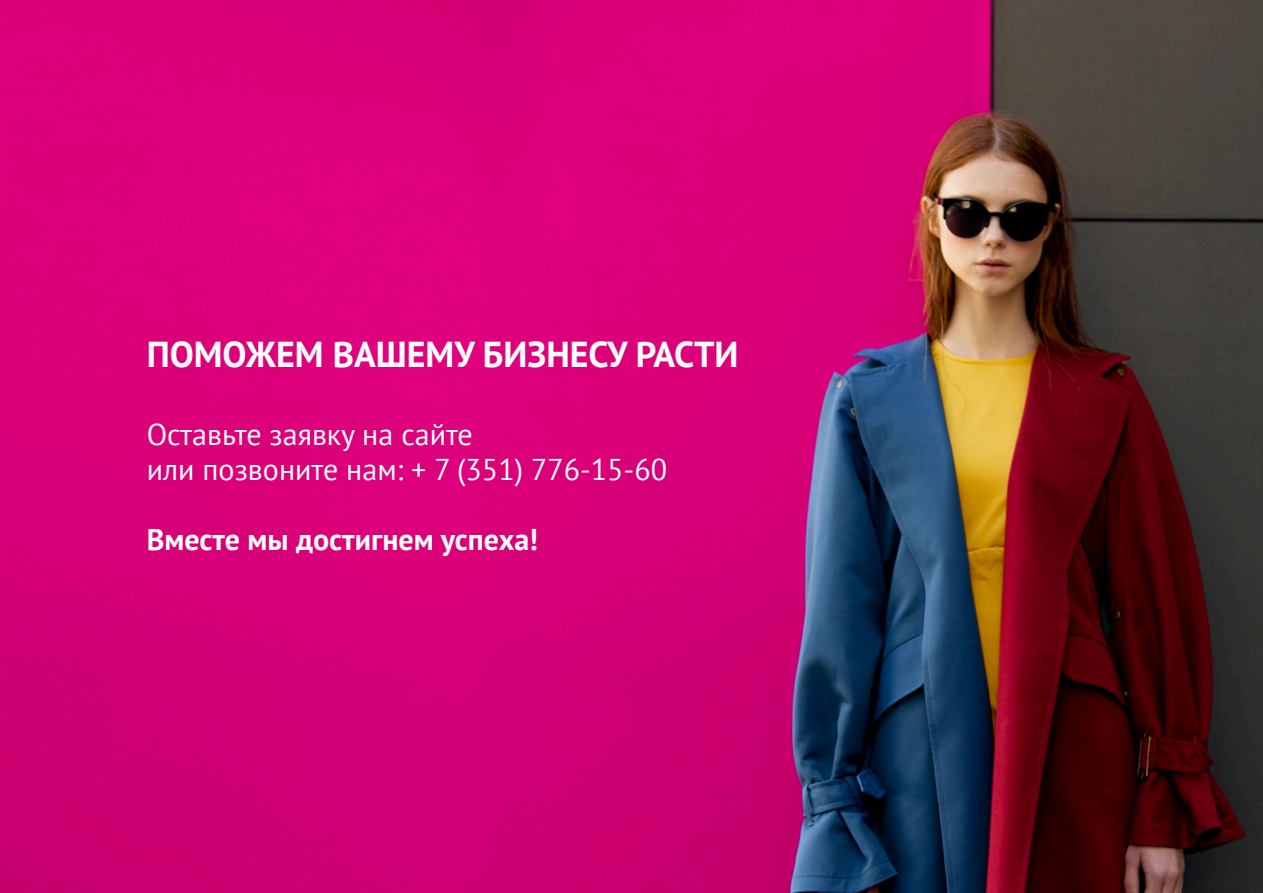
<style>
.page{position:relative;width:1263px;height:893px;background:#fff}
.page>*{position:absolute;margin:0;border:0;box-sizing:border-box;transform-origin:0 0}
.t1{font:700 36px "PT Sans";color:#fefefe}
.t2{font:30px/35px "PT Sans";color:#fefefe}
.t3{font:700 30px "PT Sans";color:#fefefe}
</style>
<div class="page">
<img style="left:0;top:0;width:1263px;height:893px">
<p class="t1" style="left:147px;top:330px;width:593px">ПОМОЖЕМ ВАШЕМУ БИЗНЕСУ РАСТИ</p>
<p class="t2" style="left:147px;top:416px;width:522px">Оставьте заявку на сайте<br>или позвоните нам: + 7 (351) 776-15-60</p>
<p class="t3" style="left:147px;top:520px;width:393px">Вместе мы достигнем успеха!</p>
</div>
